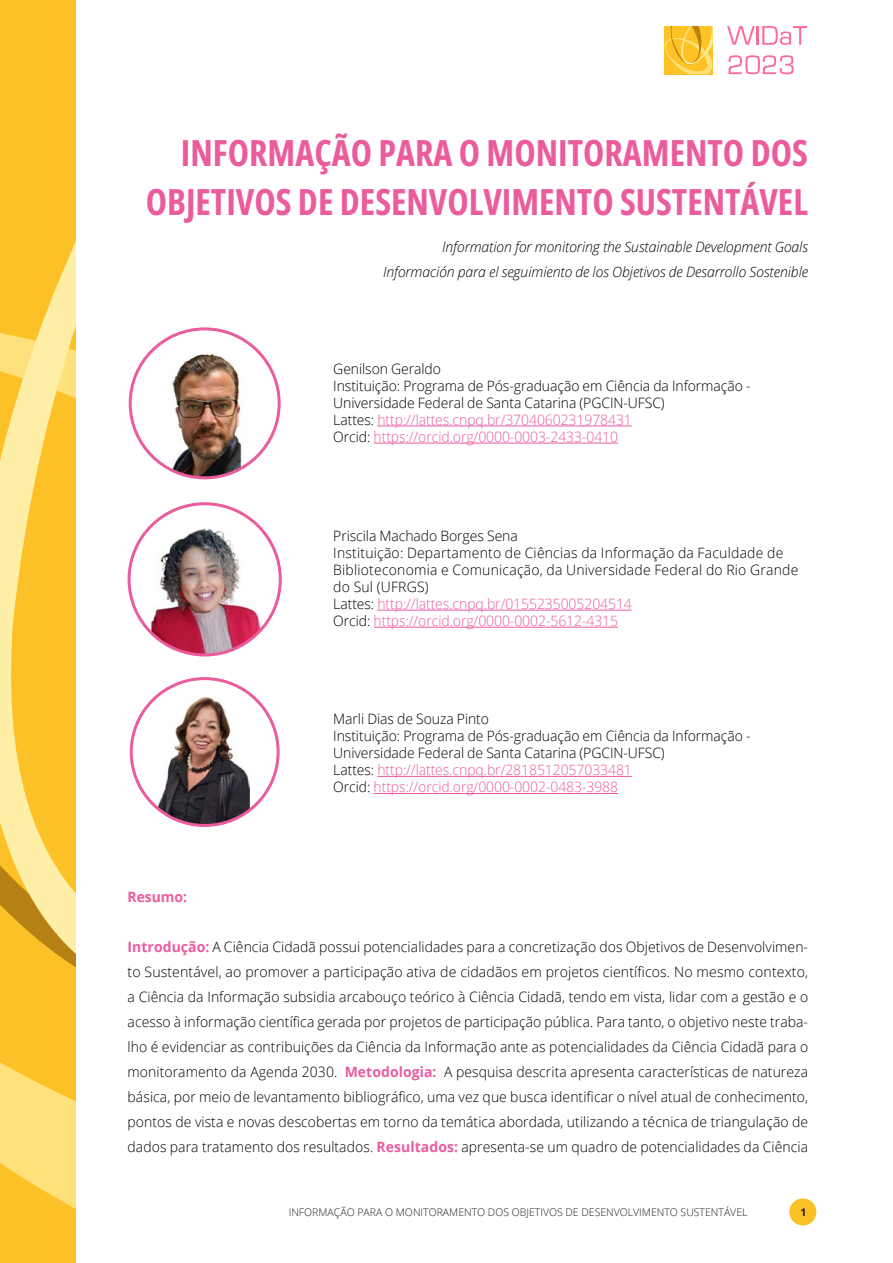
<style>
.page{position:relative;width:893px;height:1263px;background:#fff}
.page>*{position:absolute;margin:0;border:0;box-sizing:border-box;transform-origin:0 0}
.t1{font:700 36px/49.2px "Open Sans Condensed";color:#ea5c9c;text-align:right}
.t2{font:300 14.25px/25px "Open Sans";letter-spacing:-.005em;color:#000}
.t3{font:300 14.25px/17.1px "Open Sans";letter-spacing:.015em;color:#000}
.t4{font:italic 300 14.25px/25px "Open Sans";letter-spacing:-.005em;color:#000;text-align:right}
.t5{font:700 14.25px "Open Sans";letter-spacing:-.005em;color:#ea5c9c}
.t6{font:300 10.5px "Open Sans";color:#202020}
.t7{font:700 10.5px "Open Sans";color:#202020}
.s1{color:#ea5c9c}
.s2{font-weight:700;color:#ea5c9c}
</style>
<div class="page">
<div style="left:790px;top:1199px;width:26px;height:26px;background:#fbc024;border-radius:50%"></div>
<div style="left:789px;top:1198px;width:27px;height:27px;border:2px solid #fbc024;border-radius:50%"></div>
<svg style="left:0;top:1041px;width:75px;height:222px;background:#fdd04e"></svg>
<svg style="left:0;top:0;width:75px;height:1041px;background:#faca46"></svg>
<svg style="left:727px;top:26px;width:80px;height:19px"></svg>
<svg style="left:728px;top:55px;width:66px;height:19px"></svg>
<svg style="left:664px;top:26px;width:49px;height:48px;background:#fac436"></svg>
<hr style="left:377px;top:426px;width:255px;height:1px;background:#ea5c9c">
<hr style="left:374px;top:443px;width:244px;height:1px;background:#ea5c9c">
<hr style="left:377px;top:610px;width:255px;height:1px;background:#ea5c9c">
<hr style="left:374px;top:627px;width:244px;height:1px;background:#ea5c9c">
<hr style="left:377px;top:776px;width:255px;height:1px;background:#ea5c9c">
<hr style="left:374px;top:793px;width:244px;height:1px;background:#ea5c9c">
<img style="left:142px;top:352px;width:125px;height:126px">
<div style="left:129px;top:327px;width:152px;height:152px;border:3px solid #ea5c9c;border-radius:50%"></div>
<img style="left:151px;top:527px;width:128px;height:128px">
<div style="left:128px;top:502px;width:154px;height:154px;border:3px solid #ea5c9c;border-radius:50%"></div>
<img style="left:131px;top:697px;width:119px;height:128px">
<div style="left:130px;top:677px;width:150px;height:150px;border:3px solid #ea5c9c;border-radius:50%"></div>
<h1 class="t1" style="left:146px;top:127px;width:664px">INFORMAÇÃO PARA O MONITORAMENTO DOS<br>OBJETIVOS DE DESENVOLVIMENTO SUSTENTÁVEL</h1>
<p class="t4" style="left:383px;top:234px;width:427px">Information for monitoring the Sustainable Development Goals<br>Información para el seguimiento de los Objetivos de Desarrollo Sostenible</p>
<p class="t2" style="left:333px;top:359px;width:419px;line-height:17.1px">Genilson Geraldo<br>Instituição: Programa de Pós-graduação em Ciência da Informação - Universidade Federal de Santa Catarina (PGCIN-UFSC)<br>Lattes: <span class="s1">http://lattes.cnpq.br/3704060231978431<br></span>Orcid: <span class="s1">https://orcid.org/0000-0003-2433-0410</span></p>
<p class="t3" style="left:333px;top:526px;width:466px">Priscila Machado Borges Sena<br>Instituição: Departamento de Ciências da Informação da Faculdade de Biblioteconomia e Comunicação, da Universidade Federal do Rio Grande do Sul (UFRGS)<br>Lattes: <span class="s1">http://lattes.cnpq.br/0155235005204514<br></span>Orcid: <span class="s1">https://orcid.org/0000-0002-5612-4315</span></p>
<p class="t2" style="left:333px;top:710px;width:419px;line-height:17.1px">Marli Dias de Souza Pinto<br>Instituição: Programa de Pós-graduação em Ciência da Informação - Universidade Federal de Santa Catarina (PGCIN-UFSC)<br>Lattes: <span class="s1">http://lattes.cnpq.br/2818512057033481<br></span>Orcid: <span class="s1">https://orcid.org/0000-0002-0483-3988</span></p>
<p class="t5" style="left:128px;top:887px;width:61px">Resumo:</p>
<p class="t2" style="left:128px;top:934px;width:682px;text-align:justify"><span class="s2">Introdução:</span> A Ciência Cidadã possui potencialidades para a concretização dos Objetivos de Desenvolvimen&shy;to Sustentável, ao promover a participação ativa de cidadãos em projetos científicos. No mesmo contexto, a Ciência da Informação subsidia arcabouço teórico à Ciência Cidadã, tendo em vista, lidar com a gestão e o acesso à informação científica gerada por projetos de participação pública. Para tanto, o objetivo neste traba&shy;lho é evidenciar as contribuições da Ciência da Informação ante as potencialidades da Ciência Cidadã para o monitoramento da Agenda 2030. <span class="s2">Metodologia:</span> A pesquisa descrita apresenta características de natureza básica, por meio de levantamento bibliográfico, uma vez que busca identificar o nível atual de conhecimento, pontos de vista e novas descobertas em torno da temática abordada, utilizando a técnica de triangulação de dados para tratamento dos resultados. <span class="s2">Resultados:</span> apresenta-se um quadro de potencialidades da Ciência</p>
<p class="t6" style="left:289px;top:1205px;width:460px">INFORMAÇÃO PARA O MONITORAMENTO DOS OBJETIVOS DE DESENVOLVIMENTO SUSTENTÁVEL</p>
<p class="t7" style="left:801px;top:1205px;width:7px">1</p>
</div>
